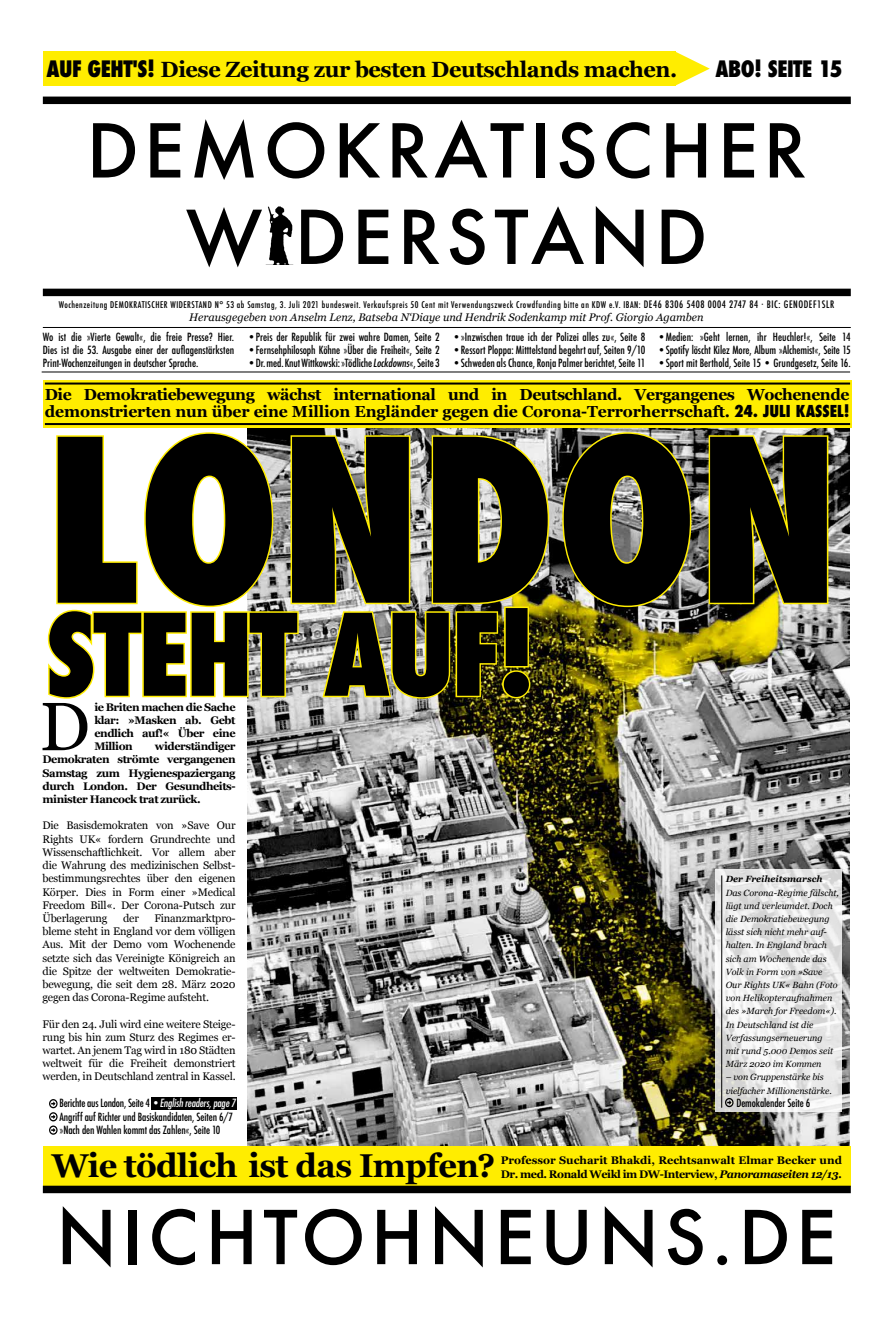
<style>
.page{position:relative;width:893px;height:1333px;background:#fff}
.page>*{position:absolute;margin:0;border:0;box-sizing:border-box;transform-origin:0 0}
.t1{font:800 condensed 220px "Futura";letter-spacing:.005em;color:#000}
.t2{font:800 condensed 110px "Futura";letter-spacing:-.03em;color:#000}
.t3{font:500 72px/86.4px "Futura";letter-spacing:.07em;color:#000;text-align:center}
.t4{font:68.2px "Georgia";color:#000}
.t5{font:700 33px "Georgia";letter-spacing:-.02em;color:#000}
.t6{font:700 22px "Georgia";letter-spacing:-.02em;color:#000}
.t7{font:800 condensed 22px "Futura";letter-spacing:-.02em;color:#000}
.t8{font:700 16px/17px "Georgia";letter-spacing:-.03em;color:#000}
.t9{font:500 condensed 11px/13.2px "Futura";color:#000;text-align:justify}
.t10{font:11px/13.2px "Georgia";letter-spacing:-.015em;color:#000;text-align:justify}
.t11{font:700 11px/13.2px "Georgia";letter-spacing:-.04em;color:#000;text-align:justify}
.t12{font:700 11px/13.2px "Georgia";color:#000}
.t13{font:italic 11px "Georgia";color:#000}
.t14{font:italic 9px/13.2px "Georgia";color:#000}
.t15{font:500 condensed 9px "Futura";letter-spacing:.055em;color:#000}
.t16{font:italic 700 9px "Georgia";color:#000}
.s1{font-family:"Futura";font-weight:800;font-stretch:condensed}
.s2{font-size:10px}
.s3{color:#fff}
.s4{font-style:italic}
</style>
<div class="page">
<div style="left:152px;top:1097px;width:85px;height:12px;background:#000"></div>
<img style="left:248px;top:427px;width:601px;height:719px">
<hr style="left:43px;top:327px;width:808px;height:1px;background:#000">
<svg style="left:675px;top:52px;width:35px;height:34px"></svg>
<div style="left:43px;top:97px;width:808px;height:7px;background:#000"></div>
<div style="left:43px;top:288px;width:808px;height:8px;background:#000"></div>
<img style="left:265px;top:207px;width:28px;height:58px">
<div style="left:43px;top:51px;width:632px;height:35px;background:#ffed00"></div>
<hr style="left:42px;top:372px;width:808px;height:1px;background:#000">
<div style="left:43px;top:1146px;width:807px;height:41px;background:#ffed00"></div>
<svg style="left:561px;top:431px;width:132px;height:177px;background:#72715b"></svg>
<svg style="left:707px;top:434px;width:123px;height:171px;background:#807d5e"></svg>
<svg style="left:49px;top:1099px;width:9px;height:35px"></svg>
<div style="left:43px;top:1185px;width:808px;height:8px;background:#000"></div>
<div style="left:43px;top:380px;width:808px;height:47px;background:#ffed00"></div>
<svg style="left:47px;top:431px;width:504px;height:269px"></svg>
<hr style="left:45px;top:423px;width:805px;height:2px;background:#000">
<svg style="left:715px;top:869px;width:127px;height:242px"></svg>
<hr style="left:721px;top:875px;width:1px;height:232px;background:#000">
<hr style="left:45px;top:382px;width:805px;height:2px;background:#000">
<svg style="left:725px;top:1097px;width:9px;height:10px"></svg>
<h3 class="t6" style="left:47px;top:52px;width:632px"><span class="s1">AUF GEHT'S!</span> Diese Zeitung zur besten Deutschlands machen.</h3>
<h3 class="t7" style="left:715px;top:54px;width:129px">ABO! SEITE 15</h3>
<h3 class="t3" style="left:87px;top:107px;width:722px">DEMOKRATISCHER<br>W DERSTAND</h3>
<p class="t15" style="left:59px;top:299px;width:777px">Wochenzeitung DEMOKRATISCHER WIDERSTAND N° 53 ab Samstag, 3. Juli 2021 bundesweit. Verkaufspreis 50 Cent mit Verwendungszweck Crowdfunding bitte an KDW e.V. IBAN: <span class="s2">DE46 8306 5408 0004 2747 84 · BIC: GENODEF1SLR</span></p>
<p class="t13" style="left:189px;top:309px;width:516px">Herausgegeben von Anselm Lenz, Batseba N‘Diaye und Hendrik Sodenkamp mit Prof. Giorgio Agamben</p>
<p class="t9" style="left:43px;top:330px;width:193px">Wo ist die »Vierte Gewalt«, die freie Presse? Hier.<br>Dies ist die 53. Ausgabe einer der auflagenstärksten Print-Wochenzeitungen in deutscher Sprache.</p>
<p class="t9" style="left:247px;top:330px;width:194px">•Preis der Republik für zwei wahre Damen, Seite 2</p>
<p class="t9" style="left:452px;top:330px;width:194px">•»Inzwischen traue ich der Polizei alles zu«, Seite 8</p>
<p class="t9" style="left:452px;top:343px;width:194px">•Ressort Ploppa: Mitttelstand begehrt auf, Seiten 9/10</p>
<p class="t9" style="left:452px;top:356px;width:194px">•Schweden als Chance, Ronja Palmer berichtet, Seite 11</p>
<p class="t9" style="left:657px;top:330px;width:195px">•Medien: »Geht lernen, ihr Heuchler!«, Seite 14</p>
<p class="t9" style="left:657px;top:343px;width:195px">•Spotify löscht Kilez More, Album »Alchemist«, Seite 15</p>
<p class="t9" style="left:657px;top:356px;width:195px">•Sport mit Berthold, Seite 15 • Grundgesetz, Seite 16.</p>
<p class="t9" style="left:247px;top:343px;width:194px">•Fernsehphilosoph Köhne »Über die Freiheit«, Seite 2</p>
<p class="t9" style="left:247px;top:356px;width:194px">•Dr. med. Knut Wittkowski: »Tödliche Lockdowns«, Seite 3</p>
<h3 class="t8" style="left:45px;top:385px;width:806px">Die Demokratiebewegung wächst international und in Deutschland. Vergangenes Wochenende demonstrierten nun über eine Million Engländer gegen die Corona-Terrorherrschaft. <span class="s1">24. JULI KASSEL!</span></h3>
<h1 class="t1" style="left:46px;top:371px;width:794px">LONDON</h1>
<h2 class="t2" style="left:46px;top:580px;width:492px">STEHT AUF!</h2>
<h3 class="t4" style="left:39px;top:677px;width:52px">D</h3>
<p class="t11" style="left:94px;top:699px;width:143px">ie Briten machen die Sache klar: »Masken ab. Gebt endlich auf!« Über eine Million</p>
<p class="t11" style="left:43px;top:739px;width:195px;text-indent:112px">widerständiger Demokraten strömte vergangenen Samstag zum Hygienespaziergang durch London. Der Gesundheits&shy;minister Hancock trat zurück.</p>
<p class="t10" style="left:43px;top:818px;width:195px">Die Basisdemokraten von »Save Our Rights UK« fordern Grundrechte und Wissenschaftlichkeit. Vor allem aber die Wahrung des medizinischen Selbst&shy;bestimmungsrechtes über den eigenen Körper. Dies in Form einer »Medical Freedom Bill«. Der Corona-Putsch zur Überlagerung</p>
<p class="t10" style="left:43px;top:911px;width:195px;text-indent:112px">Finanzmarktpro&shy;bleme steht in England vor dem völligen Aus. Mit der Demo vom Wochenende setzte sich das Vereinigte Königreich an die Spitze der weltweiten Demokratie&shy;bewegung, die seit dem 28. März 2020 gegen das Corona-Regime aufsteht.</p>
<p class="t10" style="left:43px;top:1016px;width:195px">Für den 24. Juli wird eine weitere Steige&shy;rung bis hin zum Sturz des Regimes er&shy;wartet. An jenem Tag wird in 180 Städten weltweit für die Freiheit demonstriert werden, in Deutschland zentral in Kassel.</p>
<p class="t10" style="left:123px;top:911px;width:17px">der</p>
<p class="t9" style="left:60px;top:1096px;width:179px;text-align:left">Berichte aus London, Seite 4 <span class="s3">•English readers,page7<br></span>Angriff auf Richter und Basiskandidaten, Seiten 6/7 »Nach den Wahlen kommt das Zahlen«, Seite 10</p>
<p class="t16" style="left:726px;top:872px;width:98px">Der Freiheitsmarsch</p>
<p class="t14" style="left:726px;top:885px;width:115px">Das Corona-Regime fälscht, lügt und verleumdet. Doch die Demokratiebewegung lässt sich nicht mehr auf&shy;halten. In England brach sich am Wochenende das<br>Volk in Form von »Save<br>Our Rights UK« Bahn (Foto von Helikopteraufnahmen des »March for Freedom«).<br>In Deutschland ist die<br>Verfassungserneuerung<br>mit rund 5.000 Demos seit<br>März 2020 im Kommen</p>
<p class="t14" style="left:726px;top:1070px;width:108px">– von Gruppenstärke bis vielfacher Millionenstärke.</p>
<p class="t9" style="left:736px;top:1096px;width:75px">Demokalender Seite 6</p>
<h3 class="t5" style="left:52px;top:1140px;width:445px">Wie tödlich ist das Impfen?</h3>
<p class="t12" style="left:501px;top:1153px;width:343px">Professor Sucharit Bhakdi, Rechtsanwalt Elmar Becker und<br>Dr. med. Ronald Weikl im DW-Interview, <span class="s4">Panoramaseiten 12/13.</span></p>
<h3 class="t3" style="left:56px;top:1193px;width:782px">NICHTOHNEUNS.DE</h3>
</div>
